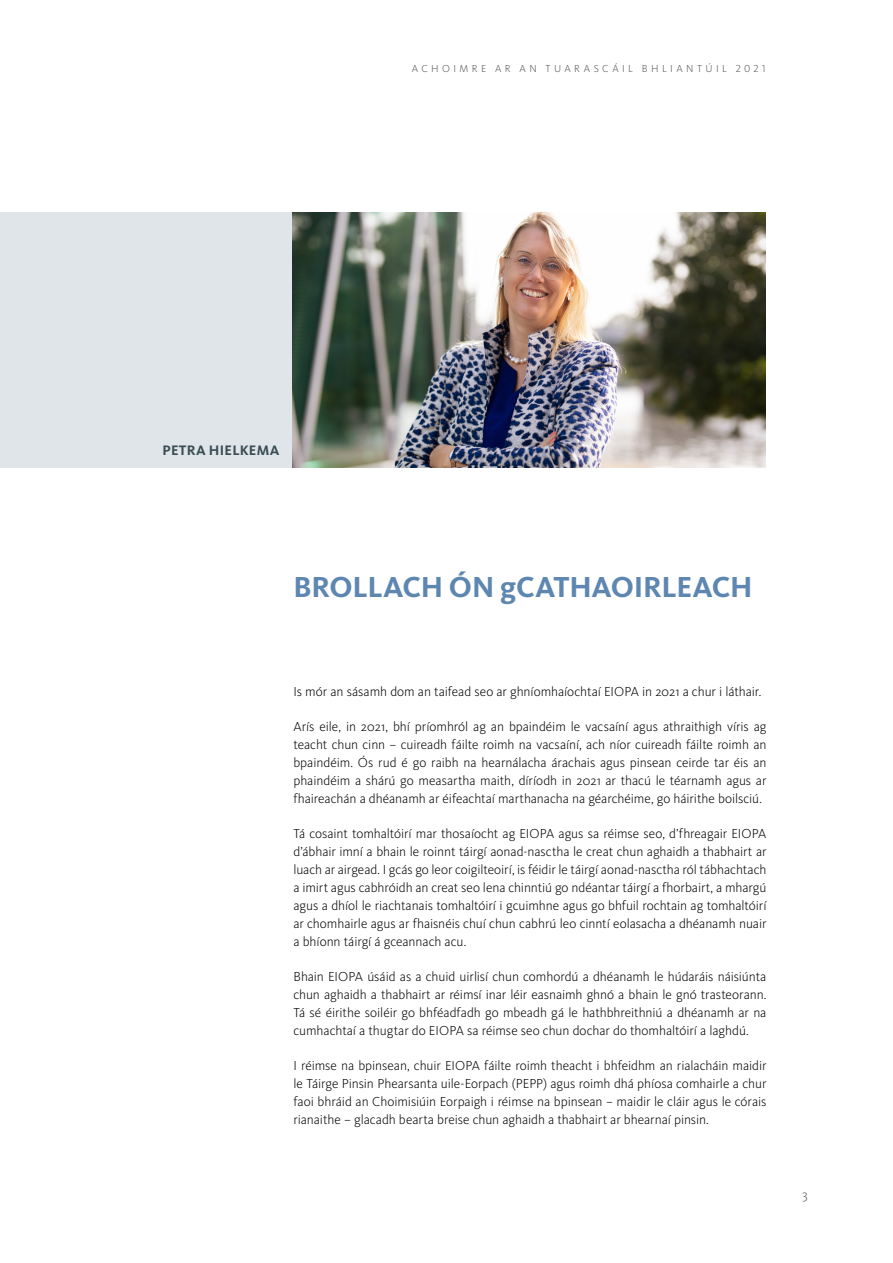
<style>
.page{position:relative;width:893px;height:1263px;background:#fff}
.page>*{position:absolute;margin:0;border:0;box-sizing:border-box;transform-origin:0 0}
.T1{font:700 30px "Kievit Pro";letter-spacing:-.01em;color:#5d87b1}
.name{font:700 14.25px "Kievit Pro";letter-spacing:.015em;color:#3a4d55}
.body{font:300 13.5px/18px "Kievit Pro";letter-spacing:-.005em;color:#000;text-align:justify}
.t1{font:300 13.5px "Kievit Pro";color:#575756}
.t2{font:300 10.5px "Kievit Pro";letter-spacing:.325em;color:#575756}
</style>
<div class="page">
<div style="left:0;top:213px;width:349px;height:255px;background:#dfe5e9"></div>
<img style="left:292px;top:213px;width:473px;height:255px">
<p class="t2" style="left:412px;top:62px;width:355px">ACHOIMRE AR AN TUARASCÁIL BHLIANTÚIL 2021</p>
<p class="name" style="left:163px;top:442px;width:118px">PETRA HIELKEMA</p>
<p class="T1" style="left:293px;top:569px;width:460px">BROLLACH ÓN gCATHAOIRLEACH</p>
<p class="body" style="left:293px;top:682px;width:469px">Is mór an sásamh dom an taifead seo ar ghníomhaíochtaí EIOPA in 2021 a chur i láthair.</p>
<p class="body" style="left:293px;top:717px;width:475px">Arís eile, in 2021, bhí príomhról ag an bpaindéim le vacsaíní agus athraithigh víris ag teacht chun cinn – cuireadh fáilte roimh na vacsaíní, ach níor cuireadh fáilte roimh an bpaindéim. Ós rud é go raibh na hearnálacha árachais agus pinsean ceirde tar éis an phaindéim a shárú go measartha maith, díríodh in 2021 ar thacú le téarnamh agus ar fhaireachán a dhéanamh ar éifeachtaí marthanacha na géarchéime, go háirithe boilsciú.</p>
<p class="body" style="left:293px;top:824px;width:475px">Tá cosaint tomhaltóirí mar thosaíocht ag EIOPA agus sa réimse seo, d’fhreagair EIOPA d’ábhair imní a bhain le roinnt táirgí aonad-nasctha le creat chun aghaidh a thabhairt ar luach ar airgead. I gcás go leor coigilteoirí, is féidir le táirgí aonad-nasctha ról tábhachtach a imirt agus cabhróidh an creat seo lena chinntiú go ndéantar táirgí a fhorbairt, a mhargú agus a dhíol le riachtanais tomhaltóirí i gcuimhne agus go bhfuil rochtain ag tomhaltóirí ar chomhairle agus ar fhaisnéis chuí chun cabhrú leo cinntí eolasacha a dhéanamh nuair a bhíonn táirgí á gceannach acu.</p>
<p class="body" style="left:293px;top:967px;width:475px">Bhain EIOPA úsáid as a chuid uirlisí chun comhordú a dhéanamh le húdaráis náisiúnta chun aghaidh a thabhairt ar réimsí inar léir easnaimh ghnó a bhain le gnó trasteorann.<br>Tá sé éirithe soiléir go bhféadfadh go mbeadh gá le hathbhreithniú a dhéanamh ar na cumhachtaí a thugtar do EIOPA sa réimse seo chun dochar do thomhaltóirí a laghdú.</p>
<p class="body" style="left:293px;top:1056px;width:475px">I réimse na bpinsean, chuir EIOPA fáilte roimh theacht i bhfeidhm an rialacháin maidir le Táirge Pinsin Phearsanta uile-Eorpach (PEPP) agus roimh dhá phíosa comhairle a chur faoi bhráid an Choimisiúin Eorpaigh i réimse na bpinsean – maidir le cláir agus le córais rianaithe – glacadh bearta breise chun aghaidh a thabhairt ar bhearnaí pinsin.</p>
<p class="t1" style="left:802px;top:1187px;width:7px">3</p>
</div>
